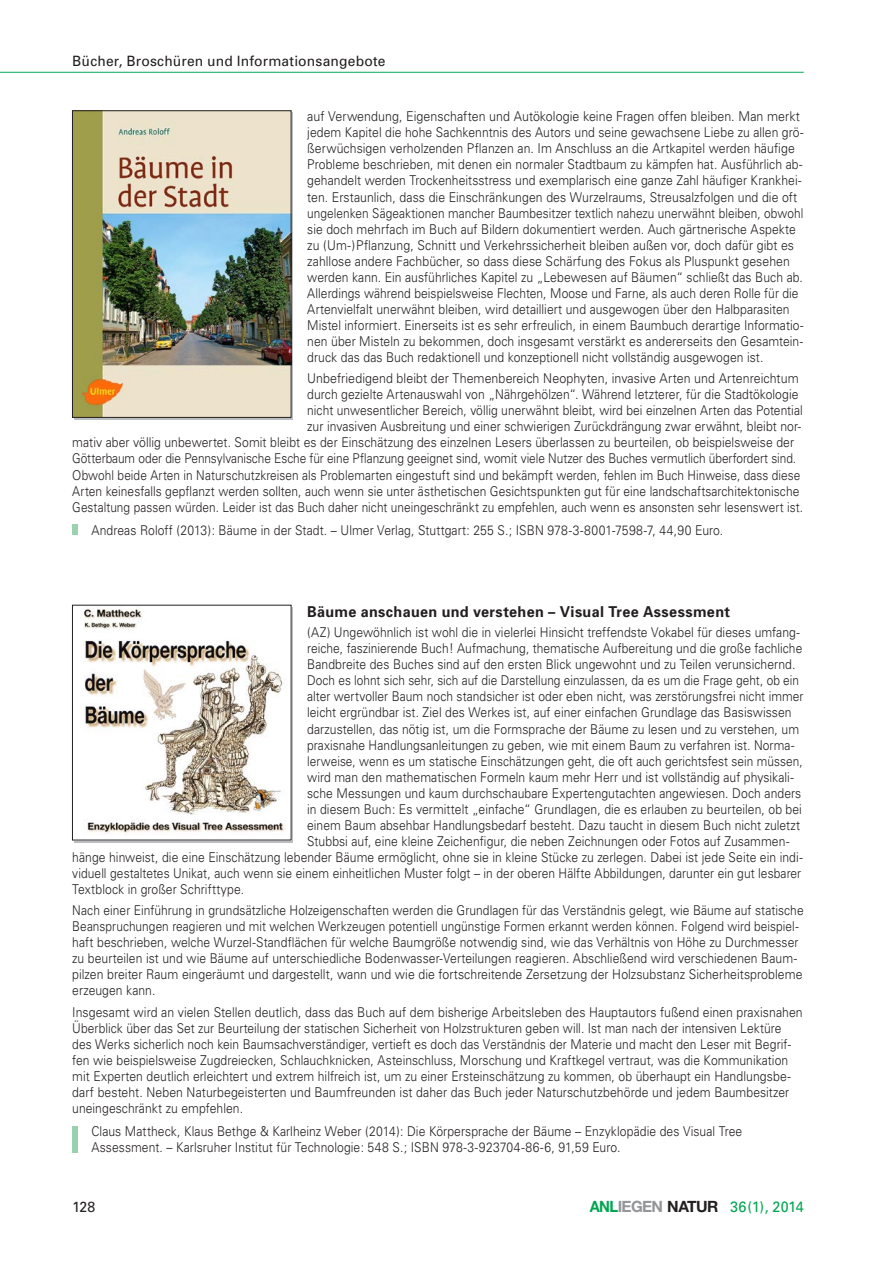
<style>
.page{position:relative;width:893px;height:1263px;background:#fff}
.page>*{position:absolute;margin:0;border:0;box-sizing:border-box;transform-origin:0 0}
.H5__Kol_Titel_Buchb{font:700 15px "Univers";letter-spacing:.025em;color:#231f20;scale:.96 1}
.t1{font:15px "Univers";letter-spacing:-.01em;color:#00a54f;scale:.95 1}
.t2{font:14.7px "Univers";color:#231f20;scale:.95 1}
.t3{font:14.25px "Univers";letter-spacing:.015em;color:#231f20}
.P9__Buchbesprechung{font:300 13.5px/16px "Univers";letter-spacing:.005em;color:#231f20;scale:.9 1}
.P9__Buchbesprechung-2{font:300 13.5px/16px "Univers";letter-spacing:.005em;color:#231f20;scale:.92 1}
.P9__Buchbesprechung-3{font:300 13.5px/16px "Univers";letter-spacing:.005em;color:#231f20;scale:.89 1}
.P9__Buchbesprechung-4{font:300 13.5px/16px "Univers";letter-spacing:.005em;color:#231f20;scale:.91 1}
.P9__Buchbesprechung-5{font:300 13.5px "Univers";letter-spacing:.005em;color:#231f20;scale:.88 1}
.s1{font-family:"Helvetica Neue";font-weight:700;font-size:15.6px}
.s2{font-family:"Helvetica Neue";font-weight:700;font-size:15.6px;color:#939598}
.s3{font-family:"Helvetica Neue";font-weight:700;font-size:15.6px;color:#231f20}
</style>
<div class="page">
<hr style="left:0;top:72px;width:804px;height:1px;background:#1eb26a">
<img style="left:74px;top:113px;width:215px;height:303px">
<div style="left:72px;top:111px;width:219px;height:307px;border:1px solid #231f20"></div>
<div style="left:72px;top:524px;width:6px;height:11px;background:#9ad2ae"></div>
<img style="left:84px;top:607px;width:201px;height:227px">
<div style="left:72px;top:1126px;width:6px;height:26px;background:#9ad2ae"></div>
<p class="t3" style="left:72px;top:53px;width:315px">Bücher, Broschüren und Informationsangebote</p>
<p class="P9__Buchbesprechung-2" style="left:307px;top:108px;width:541px">auf Verwendung, Eigenschaften und Autökologie keine Fragen offen bleiben. Man merkt jedem Kapitel die hohe Sachkenntnis des Autors und seine gewachsene Liebe zu allen grö&shy;ßerwüchsigen verholzenden Pflanzen an. Im Anschluss an die Artkapitel werden häufige Probleme beschrieben, mit denen ein normaler Stadtbaum zu kämpfen hat. Ausführlich ab&shy;gehandelt werden Trockenheitsstress und exemplarisch eine ganze Zahl häufiger Krankhei&shy;ten. Erstaunlich, dass die Einschränkungen des Wurzelraums, Streusalzfolgen und die oft ungelenken Sägeaktionen mancher Baumbesitzer textlich nahezu unerwähnt bleiben, obwohl sie doch mehrfach im Buch auf Bildern dokumentiert werden. Auch gärtnerische Aspekte zu (Um-)Pflanzung, Schnitt und Verkehrssicherheit bleiben außen vor, doch dafür gibt es zahllose andere Fachbücher, so dass diese Schärfung des Fokus als Pluspunkt gesehen werden kann. Ein ausführliches Kapitel zu „Lebewesen auf Bäumen“ schließt das Buch ab.<br>Allerdings während beispielsweise Flechten, Moose und Farne, als auch deren Rolle für die Artenvielfalt unerwähnt bleiben, wird detailliert und ausgewogen über den Halbparasiten Mistel informiert. Einerseits ist es sehr erfreulich, in einem Baumbuch derartige Informatio&shy;nen über Misteln zu bekommen, doch insgesamt verstärkt es andererseits den Gesamtein&shy;druck das das Buch redaktionell und konzeptionell nicht vollständig ausgewogen ist.</p>
<p class="P9__Buchbesprechung-2" style="left:307px;top:370px;width:536px">Unbefriedigend bleibt der Themenbereich Neophyten, invasive Arten und Artenreichtum</p>
<p class="P9__Buchbesprechung" style="left:307px;top:386px;width:547px">durch gezielte Artenauswahl von „Nährgehölzen“. Während letzterer, für die Stadtökologie</p>
<p class="P9__Buchbesprechung-3" style="left:307px;top:402px;width:558px">nicht unwesentlicher Bereich, völlig unerwähnt bleibt, wird bei einzelnen Arten das Potential</p>
<p class="P9__Buchbesprechung" style="left:307px;top:419px;width:550px">zur invasiven Ausbreitung und einer schwierigen Zurückdrängung zwar erwähnt, bleibt nor-</p>
<p class="P9__Buchbesprechung" style="left:72px;top:435px;width:803px">mativ aber völlig unbewertet. Somit bleibt es der Einschätzung des einzelnen Lesers überlassen zu beurteilen, ob beispielsweise der</p>
<p class="P9__Buchbesprechung-5" style="left:72px;top:450px;width:824px">Götterbaum oder die Pennsylvanische Esche für eine Pflanzung geeignet sind, womit viele Nutzer des Buches vermutlich überfordert sind.</p>
<p class="P9__Buchbesprechung-5" style="left:72px;top:467px;width:829px">Obwohl beide Arten in Naturschutzkreisen als Problemarten eingestuft sind und bekämpft werden, fehlen im Buch Hinweise, dass diese</p>
<p class="P9__Buchbesprechung-3" style="left:72px;top:483px;width:818px">Arten keinesfalls gepflanzt werden sollten, auch wenn sie unter ästhetischen Gesichtspunkten gut für eine landschaftsarchitektonische</p>
<p class="P9__Buchbesprechung-5" style="left:72px;top:499px;width:832px">Gestaltung passen würden. Leider ist das Buch daher nicht uneingeschränkt zu empfehlen, auch wenn es ansonsten sehr lesenswert ist.</p>
<p class="P9__Buchbesprechung" style="left:91px;top:522px;width:703px">Andreas Roloff (2013): Bäume in der Stadt. – Ulmer Verlag, Stuttgart: 255 S.; ISBN 978-3-8001-7598-7, 44,90 Euro.</p>
<p class="H5__Kol_Titel_Buchb" style="left:307px;top:602px;width:442px">Bäume anschauen und verstehen – Visual Tree Assessment</p>
<p class="P9__Buchbesprechung" style="left:307px;top:624px;width:549px">(AZ) Ungewöhnlich ist wohl die in vielerlei Hinsicht treffendste Vokabel für dieses umfang-</p>
<p class="P9__Buchbesprechung-3" style="left:307px;top:640px;width:558px">reiche, faszinierende Buch! Aufmachung, thematische Aufbereitung und die große fachliche</p>
<p class="P9__Buchbesprechung" style="left:307px;top:656px;width:544px">Bandbreite des Buches sind auf den ersten Blick ungewohnt und zu Teilen verunsichernd.</p>
<p class="P9__Buchbesprechung-5" style="left:307px;top:672px;width:560px">Doch es lohnt sich sehr, sich auf die Darstellung einzulassen, da es um die Frage geht, ob ein</p>
<p class="P9__Buchbesprechung-3" style="left:307px;top:689px;width:559px">alter wertvoller Baum noch standsicher ist oder eben nicht, was zerstörungsfrei nicht immer</p>
<p class="P9__Buchbesprechung" style="left:307px;top:705px;width:540px">leicht ergründbar ist. Ziel des Werkes ist, auf einer einfachen Grundlage das Basiswissen</p>
<p class="P9__Buchbesprechung" style="left:307px;top:721px;width:548px">darzustellen, das nötig ist, um die Formsprache der Bäume zu lesen und zu verstehen, um</p>
<p class="P9__Buchbesprechung-3" style="left:307px;top:737px;width:549px">praxisnahe Handlungsanleitungen zu geben, wie mit einem Baum zu verfahren ist. Norma-</p>
<p class="P9__Buchbesprechung-5" style="left:307px;top:753px;width:565px">lerweise, wenn es um statische Einschätzungen geht, die oft auch gerichtsfest sein müssen,</p>
<p class="P9__Buchbesprechung" style="left:307px;top:769px;width:542px">wird man den mathematischen Formeln kaum mehr Herr und ist vollständig auf physikali-</p>
<p class="P9__Buchbesprechung" style="left:307px;top:785px;width:551px">sche Messungen und kaum durchschaubare Expertengutachten angewiesen. Doch anders</p>
<p class="P9__Buchbesprechung" style="left:307px;top:801px;width:551px">in diesem Buch: Es vermittelt „einfache“ Grundlagen, die es erlauben zu beurteilen, ob bei</p>
<p class="P9__Buchbesprechung" style="left:307px;top:817px;width:549px">einem Baum absehbar Handlungsbedarf besteht. Dazu taucht in diesem Buch nicht zuletzt</p>
<p class="P9__Buchbesprechung" style="left:307px;top:833px;width:537px">Stubbsi auf, eine kleine Zeichenfigur, die neben Zeichnungen oder Fotos auf Zusammen-</p>
<p class="P9__Buchbesprechung" style="left:72px;top:849px;width:813px">hänge hinweist, die eine Einschätzung lebender Bäume ermöglicht, ohne sie in kleine Stücke zu zerlegen. Dabei ist jede Seite ein indi-</p>
<p class="P9__Buchbesprechung-3" style="left:72px;top:865px;width:821px">viduell gestaltetes Unikat, auch wenn sie einem einheitlichen Muster folgt – in der oberen Hälfte Abbildungen, darunter ein gut lesbarer</p>
<p class="P9__Buchbesprechung" style="left:72px;top:881px;width:192px">Textblock in großer Schrifttype.</p>
<p class="P9__Buchbesprechung-3" style="left:72px;top:902px;width:823px">Nach einer Einführung in grundsätzliche Holzeigenschaften werden die Grundlagen für das Verständnis gelegt, wie Bäume auf statische Beanspruchungen reagieren und mit welchen Werkzeugen potentiell ungünstige Formen erkannt werden können. Folgend wird beispiel&shy;haft beschrieben, welche Wurzel-Standflächen für welche Baumgröße notwendig sind, wie das Verhältnis von Höhe zu Durchmesser zu beurteilen ist und wie Bäume auf unterschiedliche Bodenwasser-Verteilungen reagieren. Abschließend wird verschiedenen Baum&shy;pilzen breiter Raum eingeräumt und dargestellt, wann und wie die fortschreitende Zersetzung der Holzsubstanz Sicherheitsprobleme erzeugen kann.</p>
<p class="P9__Buchbesprechung-4" style="left:72px;top:1004px;width:804px">Insgesamt wird an vielen Stellen deutlich, dass das Buch auf dem bisherige Arbeitsleben des Hauptautors fußend einen praxisnahen Überblick über das Set zur Beurteilung der statischen Sicherheit von Holzstrukturen geben will. Ist man nach der intensiven Lektüre des Werks sicherlich noch kein Baumsachverständiger, vertieft es doch das Verständnis der Materie und macht den Leser mit Begrif&shy;fen wie beispielsweise Zugdreiecken, Schlauchknicken, Asteinschluss, Morschung und Kraftkegel vertraut, was die Kommunikation mit Experten deutlich erleichtert und extrem hilfreich ist, um zu einer Ersteinschätzung zu kommen, ob überhaupt ein Handlungsbe&shy;darf besteht. Neben Naturbegeisterten und Baumfreunden ist daher das Buch jeder Naturschutzbehörde und jedem Baumbesitzer uneingeschränkt zu empfehlen.</p>
<p class="P9__Buchbesprechung" style="left:91px;top:1123px;width:725px">Claus Mattheck, Klaus Bethge &amp; Karlheinz Weber (2014): Die Körpersprache der Bäume – Enzyklopädie des Visual Tree<br>Assessment. – Karlsruher Institut für Technologie: 548 S.; ISBN 978-3-923704-86-6, 91,59 Euro.</p>
<p class="t2" style="left:72px;top:1198px;width:26px">128</p>
<p class="t1" style="left:590px;top:1198px;width:227px"><span class="s1">ANL</span><span class="s2">IEGEN</span> <span class="s3">NATUR</span> 36(1), 2014</p>
</div>
